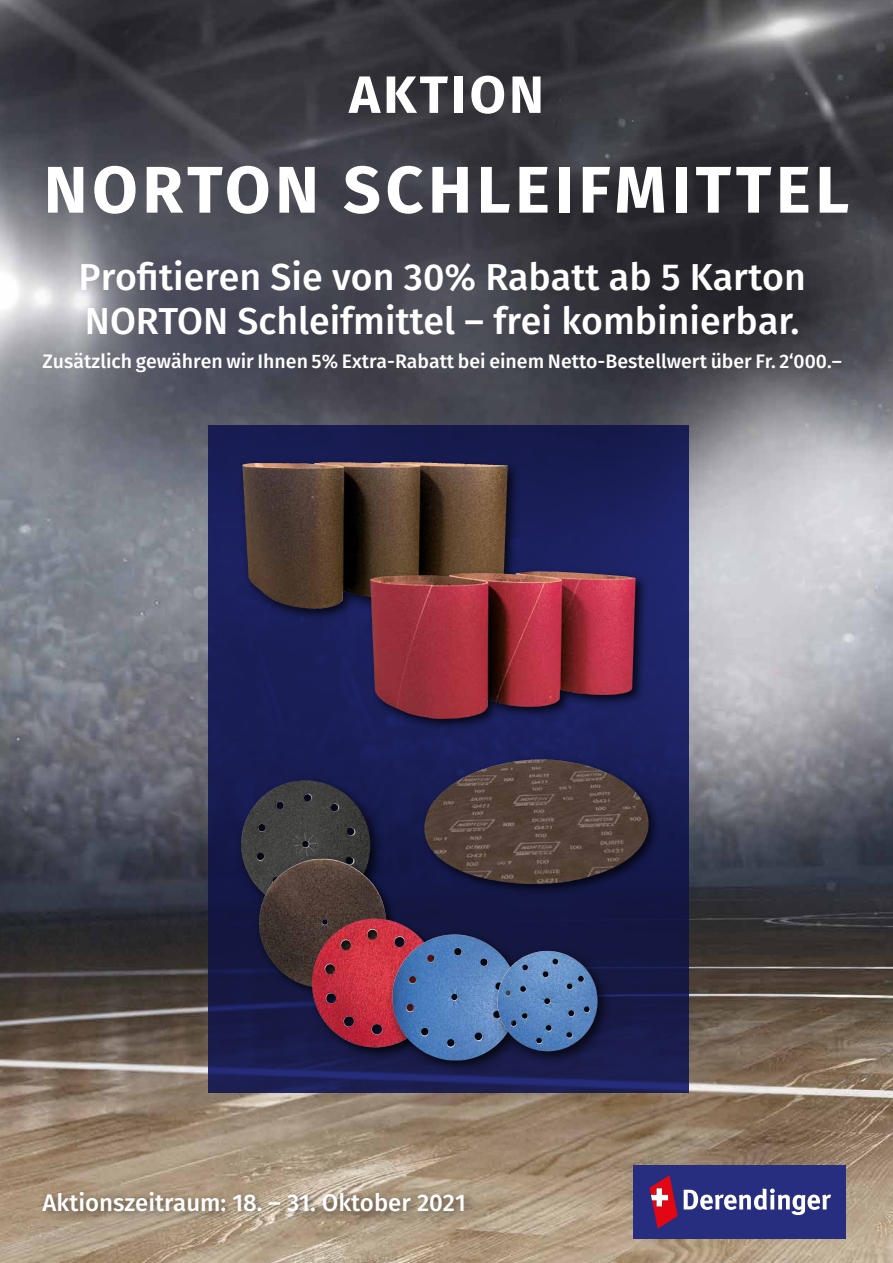
<style>
.page{position:relative;width:893px;height:1263px;background:#fff}
.page>*{position:absolute;margin:0;border:0;box-sizing:border-box;transform-origin:0 0}
.t1{font:700 66px "Fira Sans";letter-spacing:.07em;color:#fff}
.t2{font:700 52.5px "Fira Sans";letter-spacing:.06em;color:#fff}
.t3{font:500 37.5px/43.5px "Fira Sans";color:#fff}
.t4{font:500 24px "Fira Sans";color:#fff}
.t5{font:500 19.5px "Fira Sans";color:#fff}
</style>
<div class="page">
<img style="left:0;top:0;width:893px;height:1263px">
<svg style="left:208px;top:425px;width:481px;height:668px;background:#191d54"></svg>
<div style="left:419px;top:754px;width:242px;height:142px;background:#000;opacity:.75"></div>
<img style="left:424px;top:759px;width:119px;height:88px">
<div style="left:236px;top:775px;width:149px;height:149px;background:#000;opacity:.75"></div>
<img style="left:268px;top:780px;width:38px;height:12px">
<div style="left:255px;top:855px;width:142px;height:144px;background:#000;opacity:.75"></div>
<img style="left:283px;top:859px;width:42px;height:14px">
<div style="left:238px;top:457px;width:283px;height:164px;background:#000;opacity:.75"></div>
<img style="left:242px;top:462px;width:146px;height:136px">
<div style="left:309px;top:915px;width:142px;height:145px;background:#000;opacity:.75"></div>
<img style="left:320px;top:918px;width:55px;height:34px">
<div style="left:386px;top:928px;width:147px;height:148px;background:#000;opacity:.75"></div>
<img style="left:401px;top:934px;width:52px;height:31px">
<div style="left:367px;top:568px;width:281px;height:163px;background:#000;opacity:.75"></div>
<img style="left:370px;top:571px;width:266px;height:149px">
<div style="left:492px;top:945px;width:120px;height:121px;background:#000;opacity:.75"></div>
<img style="left:501px;top:951px;width:41px;height:32px">
<div style="left:634px;top:1166px;width:212px;height:73px;background:#272e80"></div>
<svg style="left:649px;top:1175px;width:29px;height:53px"></svg>
<svg style="left:684px;top:1188px;width:147px;height:27px"></svg>
<div style="left:38px;top:1187px;width:437px;height:35px;background:#000;opacity:.5"></div>
<h2 class="t2" style="left:349px;top:50px;width:196px">AKTION</h2>
<h1 class="t1" style="left:44px;top:134px;width:807px">NORTON SCHLEIFMITTEL</h1>
<h3 class="t3" style="left:79px;top:253px;width:729px">Profitieren Sie von 30% Rabatt ab 5 Karton<br>NORTON Schleifmittel – frei kombinierbar.</h3>
<p class="t5" style="left:43px;top:346px;width:801px">Zusätzlich gewähren wir Ihnen 5% Extra-Rabatt bei einem Netto-Bestellwert über Fr. 2‘000.–</p>
<p class="t4" style="left:43px;top:1183px;width:425px">Aktionszeitraum: 18. – 31. Oktober 2021</p>
</div>
